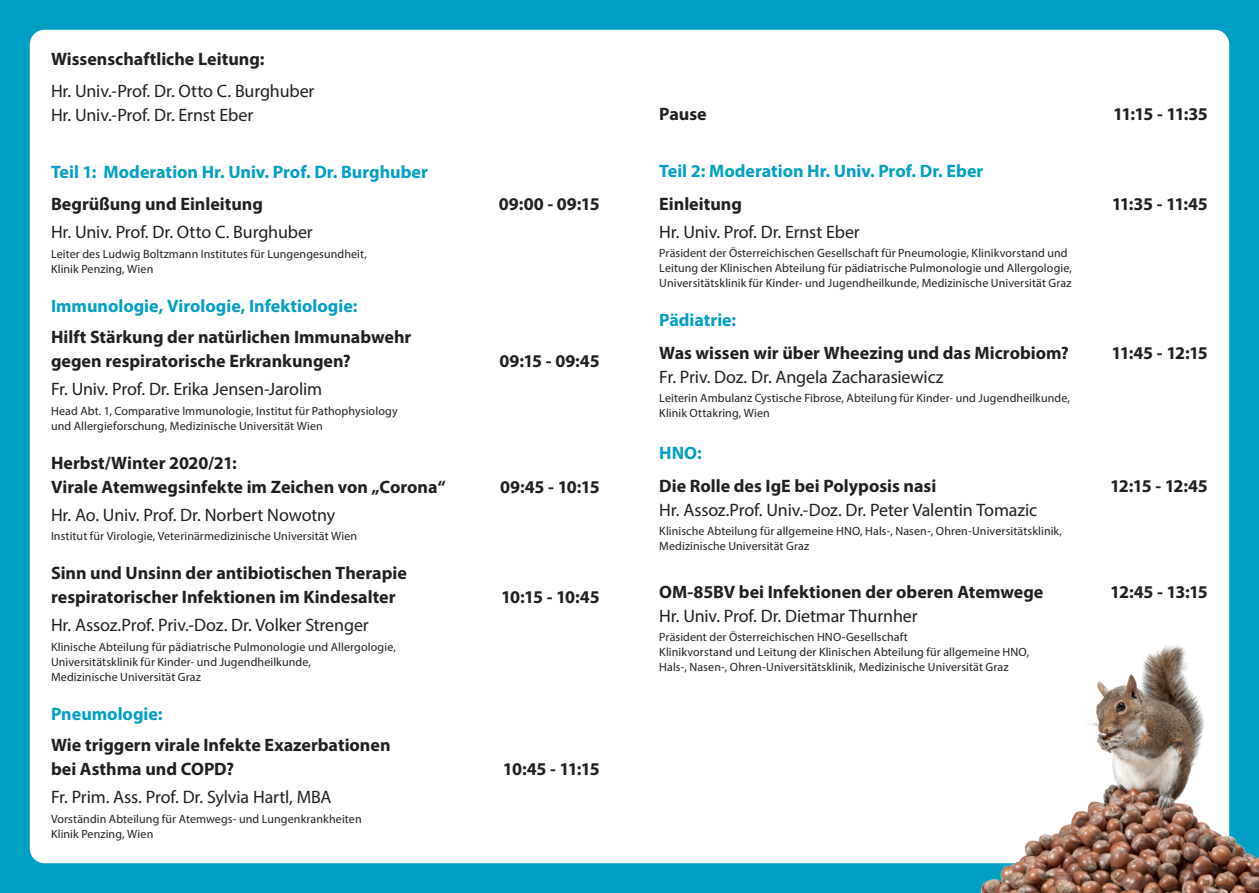
<style>
.page{position:relative;width:1259px;height:893px;background:#009fc3}
.page>*{position:absolute;margin:0;border:0;box-sizing:border-box;transform-origin:0 0}
.t1{font:700 18px/24px "Myriad Pro";color:#231f20}
.t2{font:18px/24px "Myriad Pro";letter-spacing:-.01em;color:#231f20}
.t3{font:700 18px "Myriad Pro";color:#009fc3}
.t4{font:12px/15px "Myriad Pro";letter-spacing:.01em;color:#231f20}
</style>
<div class="page">
<div style="left:30px;top:30px;width:1199px;height:833px;background:#fff;border-radius:15px"></div>
<img style="left:953px;top:634px;width:306px;height:259px">
<h1 class="t1" style="left:51px;top:46px;width:215px">Wissenschaftliche Leitung:</h1>
<h1 class="t2" style="left:51px;top:79px;width:265px">Hr. Univ.-Prof. Dr. Otto C. Burghuber<br>Hr. Univ.-Prof. Dr. Ernst Eber</h1>
<h1 class="t3" style="left:51px;top:160px;width:378px">Teil 1: Moderation Hr. Univ. Prof. Dr. Burghuber</h1>
<h1 class="t1" style="left:51px;top:191px;width:213px">Begrüßung und Einleitung</h1>
<h1 class="t1" style="left:499px;top:191px;width:102px">09:00 - 09:15</h1>
<h1 class="t2" style="left:51px;top:220px;width:263px">Hr. Univ. Prof. Dr. Otto C. Burghuber</h1>
<p class="t4" style="left:51px;top:246px;width:317px">Leiter des Ludwig Boltzmann Institutes für Lungengesundheit,<br>Klinik Penzing, Wien</p>
<h1 class="t3" style="left:51px;top:294px;width:308px">Immunologie, Virologie, Infektiologie:</h1>
<h1 class="t1" style="left:51px;top:324px;width:362px">Hilft Stärkung der natürlichen Immunabwehr gegen respiratorische Erkrankungen?</h1>
<h1 class="t1" style="left:499px;top:348px;width:102px">09:15 - 09:45</h1>
<h1 class="t2" style="left:51px;top:377px;width:272px">Fr. Univ. Prof. Dr. Erika Jensen-Jarolim</h1>
<p class="t4" style="left:51px;top:403px;width:348px">Head Abt. 1, Comparative Immunologie, Institut für Pathophysiology und Allergieforschung, Medizinische Universität Wien</p>
<h1 class="t1" style="left:51px;top:450px;width:396px">Herbst/Winter 2020/21:<br>Virale Atemwegsinfekte im Zeichen von „Corona“</h1>
<h1 class="t2" style="left:51px;top:502px;width:286px">Hr. Ao. Univ. Prof. Dr. Norbert Nowotny</h1>
<p class="t4" style="left:51px;top:528px;width:308px">Institut für Virologie, Veterinärmedizinische Universität Wien</p>
<h1 class="t1" style="left:51px;top:560px;width:357px">Sinn und Unsinn der antibiotischen Therapie respiratorischer Infektionen im Kindesalter</h1>
<h1 class="t2" style="left:51px;top:613px;width:319px">Hr. Assoz.Prof. Priv.-Doz. Dr. Volker Strenger</h1>
<p class="t4" style="left:51px;top:639px;width:346px">Klinische Abteilung für pädiatrische Pulmonologie und Allergologie,<br>Universitätsklinik für Kinder- und Jugendheilkunde,<br>Medizinische Universität Graz</p>
<h1 class="t3" style="left:51px;top:702px;width:113px">Pneumologie:</h1>
<h1 class="t1" style="left:51px;top:732px;width:341px">Wie triggern virale Infekte Exazerbationen bei Asthma und COPD?</h1>
<h1 class="t2" style="left:51px;top:785px;width:282px">Fr. Prim. Ass. Prof. Dr. Sylvia Hartl, MBA</h1>
<p class="t4" style="left:51px;top:811px;width:312px">Vorständin Abteilung für Atemwegs- und Lungenkrankheiten<br>Klinik Penzing, Wien</p>
<h1 class="t1" style="left:500px;top:474px;width:101px">09:45 - 10:15</h1>
<h1 class="t1" style="left:501px;top:584px;width:100px">10:15 - 10:45</h1>
<h1 class="t1" style="left:503px;top:756px;width:98px">10:45 - 11:15</h1>
<h1 class="t1" style="left:659px;top:102px;width:49px">Pause</h1>
<h1 class="t1" style="left:1113px;top:102px;width:96px">11:15 - 11:35</h1>
<h1 class="t3" style="left:659px;top:160px;width:326px">Teil 2: Moderation Hr. Univ. Prof. Dr. Eber</h1>
<h1 class="t1" style="left:659px;top:191px;width:84px">Einleitung</h1>
<h1 class="t1" style="left:1111px;top:191px;width:98px">11:35 - 11:45</h1>
<h1 class="t2" style="left:659px;top:220px;width:202px">Hr. Univ. Prof. Dr. Ernst Eber</h1>
<p class="t4" style="left:659px;top:246px;width:414px">Präsident der Österreichischen Gesellschaft für Pneumologie, Klinikvorstand und<br>Leitung der Klinischen Abteilung für pädiatrische Pulmonologie und Allergologie,<br>Universitätsklinik für Kinder- und Jugendheilkunde, Medizinische Universität Graz</p>
<h1 class="t3" style="left:659px;top:309px;width:79px">Pädiatrie:</h1>
<h1 class="t1" style="left:659px;top:340px;width:411px">Was wissen wir über Wheezing und das Microbiom?</h1>
<h1 class="t1" style="left:1111px;top:340px;width:98px">11:45 - 12:15</h1>
<h1 class="t2" style="left:659px;top:365px;width:286px">Fr. Priv. Doz. Dr. Angela Zacharasiewicz</h1>
<p class="t4" style="left:659px;top:390px;width:412px">Leiterin Ambulanz Cystische Fibrose, Abteilung für Kinder- und Jugendheilkunde,<br>Klinik Ottakring, Wien</p>
<h1 class="t3" style="left:659px;top:441px;width:44px">HNO:</h1>
<h1 class="t1" style="left:659px;top:473px;width:278px">Die Rolle des IgE bei Polyposis nasi</h1>
<h1 class="t1" style="left:1110px;top:473px;width:99px">12:15 - 12:45</h1>
<h1 class="t2" style="left:659px;top:497px;width:379px">Hr. Assoz.Prof. Univ.-Doz. Dr. Peter Valentin Tomazic</h1>
<p class="t4" style="left:659px;top:523px;width:404px">Klinische Abteilung für allgemeine HNO, Hals-, Nasen-, Ohren-Universitätsklinik,<br>Medizinische Universität Graz</p>
<h1 class="t1" style="left:659px;top:579px;width:386px">OM-85BV bei Infektionen der oberen Atemwege</h1>
<h1 class="t1" style="left:1110px;top:579px;width:99px">12:45 - 13:15</h1>
<h1 class="t2" style="left:659px;top:604px;width:260px">Hr. Univ. Prof. Dr. Dietmar Thurnher</h1>
<p class="t4" style="left:659px;top:629px;width:371px">Präsident der Österreichischen HNO-Gesellschaft<br>Klinikvorstand und Leitung der Klinischen Abteilung für allgemeine HNO,<br>Hals-, Nasen-, Ohren-Universitätsklinik, Medizinische Universität Graz</p>
</div>
